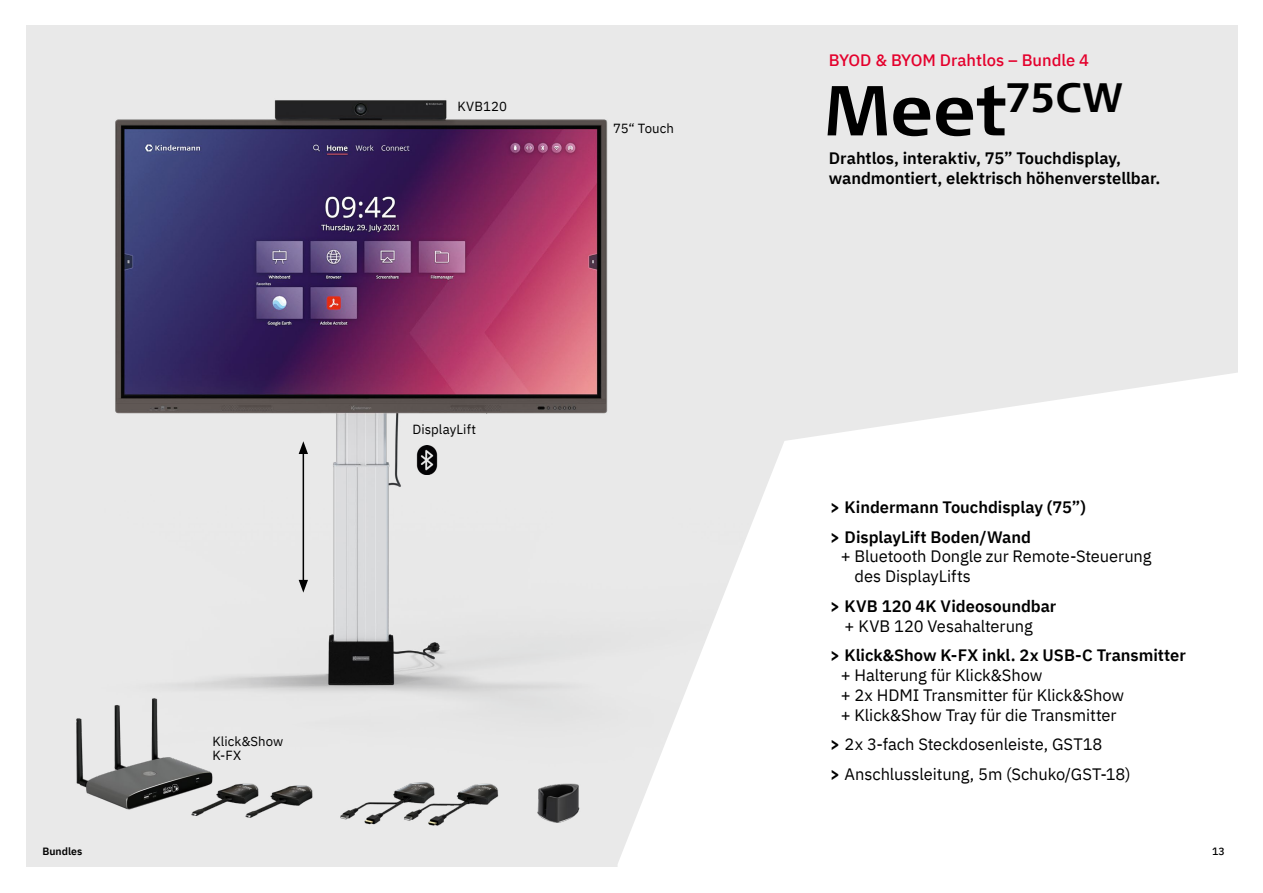
<style>
.page{position:relative;width:1263px;height:893px;background:#fff}
.page>*{position:absolute;margin:0;border:0;box-sizing:border-box;transform-origin:0 0}
.t1{font:500 70.35px "Signa";color:#000}
.t2{font:16.5px/19.8px "IBM Plex Sans";letter-spacing:-.005em;color:#000}
.t3{font:600 16.5px/19.8px "IBM Plex Sans";color:#000}
.t4{font:500 16.5px "IBM Plex Sans";color:#e4002c}
.t5{font:13.2px/13.2px "IBM Plex Sans";letter-spacing:.005em;color:#000}
.t6{font:600 10.5px "IBM Plex Sans";color:#000}
.t7{font:500 10.5px "IBM Plex Sans";color:#000}
.s1{font-weight:700}
.s2{font-weight:400}
.s3{font-weight:600}
</style>
<div class="page">
<div style="left:26px;top:26px;width:1211px;height:841px;background:#e9e9e9"></div>
<img style="left:115px;top:100px;width:493px;height:601px">
<img style="left:412px;top:445px;width:29px;height:29px">
<hr style="left:303px;top:453px;width:1px;height:128px;background:#000">
<svg style="left:299px;top:441px;width:9px;height:13px"></svg>
<svg style="left:299px;top:580px;width:9px;height:13px"></svg>
<svg style="left:618px;top:372px;width:620px;height:495px;fill:#fff"></svg>
<img style="left:76px;top:696px;width:251px;height:122px">
<img style="left:340px;top:782px;width:159px;height:44px">
<img style="left:537px;top:783px;width:43px;height:40px">
<p class="t5" style="left:212px;top:734px;width:73px">Klick&amp;Show<br>K-FX</p>
<p class="t5" style="left:457px;top:99px;width:51px">KVB120</p>
<p class="t5" style="left:613px;top:121px;width:62px">75“ Touch</p>
<p class="t5" style="left:412px;top:422px;width:65px">DisplayLift</p>
<p class="t4" style="left:829px;top:47px;width:262px">BYOD &amp; BYOM Drahtlos – Bundle 4</p>
<h1 class="t1" style="left:825px;top:62px;width:299px">Meet<sup>75CW</sup></h1>
<p class="t3" style="left:829px;top:147px;width:333px">Drahtlos, interaktiv, 75” Touchdisplay, wandmontiert, elektrisch höhenverstellbar.</p>
<p class="t3" style="left:830px;top:491px;width:258px;line-height:29.7px"><span class="s1">&gt;</span> Kindermann Touchdisplay (75”) <span class="s1">&gt;</span> DisplayLift Boden/Wand</p>
<p class="t2" style="left:854px;top:545px;width:298px;text-indent:-14px">+ Bluetooth Dongle zur Remote-Steuerung des DisplayLifts</p>
<p class="t3" style="left:830px;top:595px;width:228px;text-align:center"><span class="s1">&gt;</span> KVB 120 4K Videosoundbar <span class="s2">+ KVB 120 Vesahalterung</span></p>
<p class="t2" style="left:841px;top:644px;width:347px;text-indent:-11px"><span class="s1">&gt;</span> <span class="s3">Klick&amp;Show K-FX inkl. 2x USB-C Transmitter </span>+ Halterung für Klick&amp;Show<br>+ 2x HDMI Transmitter für Klick&amp;Show<br>+ Klick&amp;Show Tray für die Transmitter</p>
<p class="t2" style="left:830px;top:728px;width:302px;line-height:29.7px"><span class="s1">&gt;</span> 2x 3-fach Steckdosenleiste, GST18<br><span class="s1">&gt;</span> Anschlussleitung, 5m (Schuko/GST-18)</p>
<p class="t6" style="left:43px;top:843px;width:41px">Bundles</p>
<p class="t7" style="left:1212px;top:843px;width:14px">13</p>
</div>
